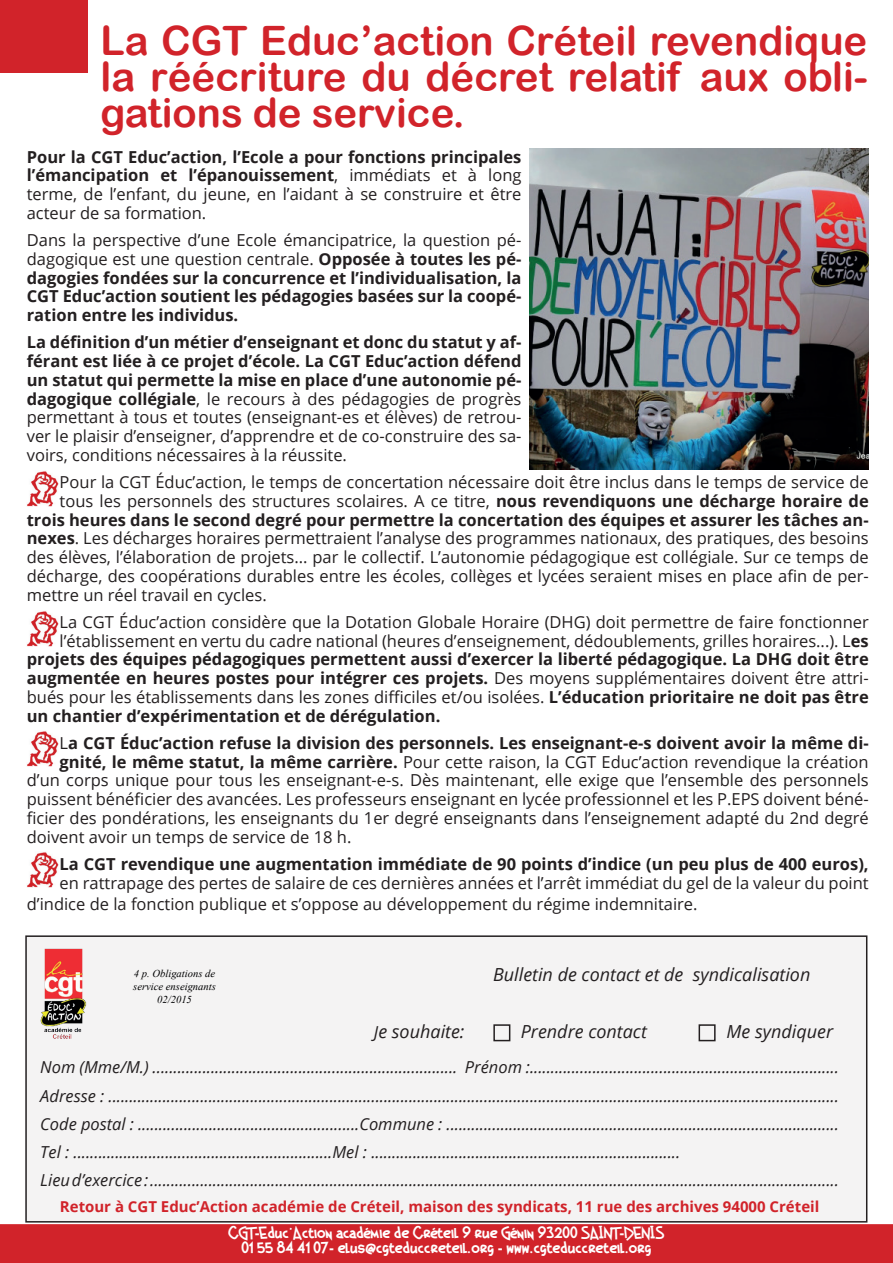
<style>
.page{position:relative;width:893px;height:1263px;background:#fff}
.page>*{position:absolute;margin:0;border:0;box-sizing:border-box;transform-origin:0 0}
.t1{font:40.5px/36px "Arial Rounded MT Bold";color:#d1232a;text-align:justify}
.t2{font:italic 18px "Open Sans";color:#231f20}
.t3{font:16.5px/18.8px "Open Sans";color:#231f20;text-align:justify}
.t4{font:italic 16.5px/28.3px "Open Sans";color:#231f20}
.t5{font:700 16.5px/18.8px "Open Sans";color:#231f20;text-align:justify}
.t6{font:15px/15px "German Beauty";color:#fff;text-align:center}
.t7{font:700 15px "Open Sans";color:#d1232a}
.t8{font:italic 10.5px/13px "Times New Roman";letter-spacing:-.005em;color:#000001;text-align:center}
.s1{font-weight:700}
.s2{font-weight:400}
.s3{font-size:16.5px}
</style>
<div class="page">
<div style="left:0;top:0;width:87px;height:72px;background:#d1232a"></div>
<div style="left:26px;top:936px;width:841px;height:286px;background:#f4f3f3"></div>
<div style="left:25px;top:935px;width:842px;height:287px;border:2px solid #231f20"></div>
<img style="left:40px;top:948px;width:46px;height:91px">
<div style="left:493px;top:1024px;width:17px;height:17px;border:2px solid #231f20"></div>
<div style="left:699px;top:1024px;width:17px;height:17px;border:2px solid #231f20"></div>
<div style="left:1px;top:1225px;width:891px;height:37px;background:#d1232a"></div>
<div style="left:0;top:1224px;width:893px;height:39px;border:2px solid #d1232a"></div>
<img style="left:27px;top:471px;width:32px;height:35px">
<img style="left:27px;top:611px;width:32px;height:35px">
<img style="left:27px;top:731px;width:32px;height:36px">
<img style="left:27px;top:852px;width:32px;height:36px">
<img style="left:530px;top:149px;width:339px;height:320px">
<h1 class="t1" style="left:101px;top:22px;width:768px">La CGT Educ’action Créteil revendique la réécriture du décret relatif aux obli&shy;gations de service.</h1>
<p class="t3" style="left:27px;top:147px;width:496px"><span class="s1">Pour la CGT Educ’action, l’Ecole a pour fonctions principales l’émancipation et l’épanouissement</span>, immédiats et à long terme, de l’enfant, du jeune, en l’aidant à se construire et être acteur de sa formation.</p>
<p class="t5" style="left:27px;top:230px;width:496px"><span class="s2">Dans la perspective d’une Ecole émancipatrice, la question pé&shy;dagogique est une question centrale.</span> Opposée à toutes les pé&shy;dagogies fondées sur la concurrence et l’individualisation, la CGT Educ’action soutient les pédagogies basées sur la coopé&shy;ration entre les individus.</p>
<p class="t3" style="left:27px;top:332px;width:496px"><span class="s1">La définition d’un métier d’enseignant et donc du statut y af&shy;férant est liée à ce projet d’école. La CGT Educ’action défend un statut qui permette la mise en place d’une autonomie pé&shy;dagogique collégiale</span>, le recours à des pédagogies de progrès permettant à tous et toutes (enseignant-es et élèves) de retrou&shy;ver le plaisir d’enseigner, d’apprendre et de co-construire des sa&shy;voirs, conditions nécessaires à la réussite.</p>
<p class="t3" style="left:60px;top:472px;width:811px">Pour la CGT Éduc’action, le temps de concertation nécessaire doit être inclus dans le temps de service de</p>
<p class="t3" style="left:60px;top:491px;width:811px">tous les personnels des structures scolaires. A ce titre, <span class="s1">nous revendiquons une décharge horaire de</span></p>
<p class="t5" style="left:27px;top:510px;width:843px">trois heures dans le second degré pour permettre la concertation des équipes et assurer les tâches an-</p>
<p class="t3" style="left:27px;top:528px;width:843px"><span class="s1">nexes</span>. Les décharges horaires permettraient l’analyse des programmes nationaux, des pratiques, des besoins</p>
<p class="t3" style="left:27px;top:547px;width:843px">des élèves, l’élaboration de projets... par le collectif. L’autonomie pédagogique est collégiale. Sur ce temps de</p>
<p class="t3" style="left:27px;top:566px;width:843px">décharge, des coopérations durables entre les écoles, collèges et lycées seraient mises en place afin de per-</p>
<p class="t3" style="left:27px;top:585px;width:241px">mettre un réel travail en cycles.</p>
<p class="t3" style="left:60px;top:612px;width:811px">La CGT Éduc’action considère que la Dotation Globale Horaire (DHG) doit permettre de faire fonctionner</p>
<p class="t3" style="left:60px;top:631px;width:811px">l’établissement en vertu du cadre national (heures d’enseignement, dédoublements, grilles horaires...). L<span class="s1">es</span></p>
<p class="t5" style="left:27px;top:649px;width:843px">projets des équipes pédagogiques permettent aussi d’exercer la liberté pédagogique. La DHG doit être</p>
<p class="t5" style="left:27px;top:668px;width:843px">augmentée en heures postes pour intégrer ces projets. <span class="s2">Des moyens supplémentaires doivent être attri-</span></p>
<p class="t3" style="left:27px;top:687px;width:843px">bués pour les établissements dans les zones difficiles et/ou isolées. <span class="s1">L’éducation prioritaire ne doit pas être</span></p>
<p class="t5" style="left:27px;top:706px;width:415px">un chantier d’expérimentation et de dérégulation.</p>
<p class="t5" style="left:60px;top:733px;width:811px"><span class="s2">L</span>a CGT Éduc’action refuse la division des personnels. Les enseignant-e-s doivent avoir la même di-</p>
<p class="t3" style="left:60px;top:752px;width:810px"><span class="s1">gnité, le même statut, la même carrière.</span> Pour cette raison, la CGT Educ’action revendique la création</p>
<p class="t3" style="left:27px;top:770px;width:843px">d’un corps unique pour tous les enseignant-e-s. Dès maintenant, elle exige que l’ensemble des personnels</p>
<p class="t3" style="left:27px;top:789px;width:843px">puissent bénéficier des avancées. Les professeurs enseignant en lycée professionnel et les P.EPS doivent béné-</p>
<p class="t3" style="left:27px;top:808px;width:843px">ficier des pondérations, les enseignants du 1er degré enseignants dans l’enseignement adapté du 2nd degré</p>
<p class="t3" style="left:27px;top:827px;width:326px">doivent avoir un temps de service de 18 h.</p>
<p class="t5" style="left:60px;top:854px;width:811px">La CGT revendique une augmentation immédiate de 90 points d’indice (un peu plus de 400 euros),</p>
<p class="t3" style="left:27px;top:871px;width:843px;line-height:21.6px;text-indent:33px">en rattrapage des pertes de salaire de ces dernières années et l’arrêt immédiat du gel de la valeur du point d’indice de la fonction publique et s’oppose au développement du régime indemnitaire.</p>
<p class="t8" style="left:133px;top:966px;width:84px">4 p. Obligations de service enseignants<br>02/2015</p>
<p class="t2" style="left:493px;top:962px;width:319px">Bulletin de contact et de syndicalisation</p>
<p class="t2" style="left:374px;top:1019px;width:92px"><span class="s3">J</span>e souhaite:</p>
<p class="t2" style="left:521px;top:1019px;width:128px">Prendre contact</p>
<p class="t2" style="left:726px;top:1019px;width:108px">Me syndiquer</p>
<p class="t4" style="left:40px;top:1053px;width:800px">Nom (Mme/M.) ......................................................................... Prénom :..........................................................................<br>Adresse : ...............................................................................................................................................................................<br>Code postal : .....................................................Commune : ..............................................................................................<br>Tel : ..............................................................Mel : ..........................................................................<br>Lieu d’exercice : .....................................................................................................................................................................</p>
<p class="t7" style="left:60px;top:1196px;width:761px">Retour à CGT Educ’Action académie de Créteil, maison des syndicats, 11 rue des archives 94000 Créteil</p>
<p class="t6" style="left:229px;top:1226px;width:437px">CGT-Educ’Action académie de Créteil 9 rue Génin 93200 SAINT-DENIS<br>01 55 84 41 07- elus@cgteduccreteil.org - www.cgteduccreteil.org</p>
</div>
